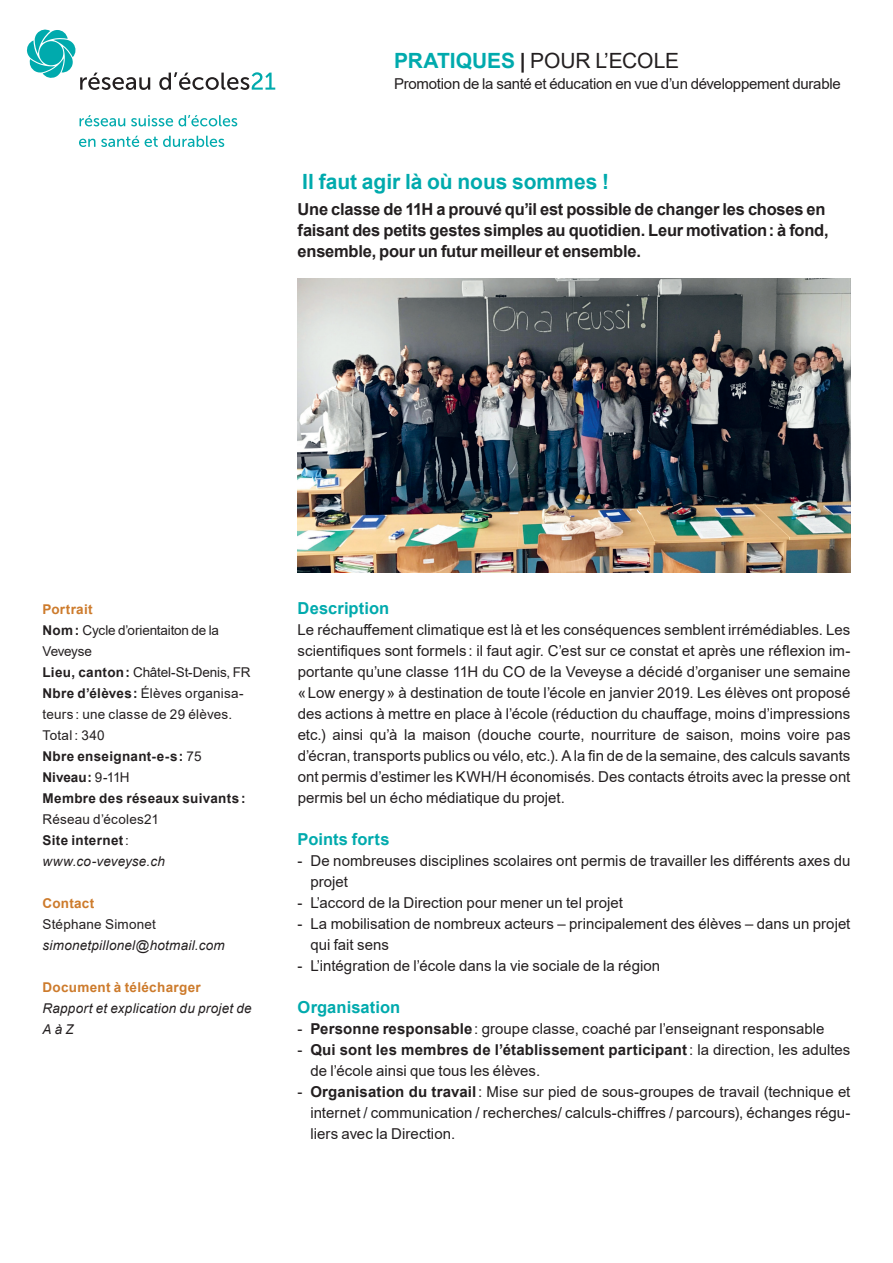
<style>
.page{position:relative;width:893px;height:1263px;background:#fff}
.page>*{position:absolute;margin:0;border:0;box-sizing:border-box;transform-origin:0 0}
.t1{font:700 21px "Arial";color:#00aaad}
.t2{font:21px "Arial";letter-spacing:-.005em;color:#231f20}
.t3{font:700 16.5px/21px "Arial";letter-spacing:-.015em;color:#231f20}
.t4{font:700 16.5px "Arial";letter-spacing:.005em;color:#00aaad}
.t5{font:15px/21px "Arial";color:#231f20}
.t6{font:13.5px/21px "Arial";letter-spacing:.015em;color:#231f20}
.t7{font:italic 13.5px/21px "Arial";letter-spacing:.02em;color:#231f20}
.t8{font:700 13.5px "Arial";letter-spacing:.025em;color:#cd7b2c}
.s1{font-weight:700;color:#00aaad}
.s2{font-weight:700}
.s3{font-weight:700;color:#cd7b2c}
.s4{font-style:italic}
</style>
<div class="page">
<svg style="left:79px;top:136px;width:145px;height:11px"></svg>
<svg style="left:80px;top:115px;width:157px;height:11px"></svg>
<svg style="left:26px;top:29px;width:249px;height:61px"></svg>
<img style="left:298px;top:278px;width:552px;height:294px">
<h1 class="t2" style="left:394px;top:46px;width:287px"><span class="s1">PRATIQUES</span> <span class="s2">|</span> POUR L’ECOLE</h1>
<p class="t5" style="left:394px;top:73px;width:448px">Promotion de la santé et éducation en vue d’un développement durable</p>
<h1 class="t1" style="left:302px;top:167px;width:308px">Il faut agir là où nous sommes !</h1>
<p class="t3" style="left:298px;top:199px;width:532px">Une classe de 11H a prouvé qu’il est possible de changer les choses en faisant des petits gestes simples au quotidien. Leur motivation: à fond, ensemble, pour un futur meilleur et ensemble.</p>
<p class="t6" style="left:43px;top:599px;width:209px"><span class="s3">Portrait<br></span><span class="s2">Nom:</span> Cycle d’orientaiton de la<br>Veveyse<br><span class="s2">Lieu, canton:</span> Châtel-St-Denis, FR<br><span class="s2">Nbre d’élèves:</span> Élèves organisa&shy;teurs : une classe de 29 élèves.<br>Total : 340<br><span class="s2">Nbre enseignant-e-s:</span> 75<br><span class="s2">Niveau:</span> 9-11H<br><span class="s2">Membre des réseaux suivants :</span></p>
<p class="t6" style="left:43px;top:809px;width:124px">Réseau d’écoles21<br><span class="s2">Site internet</span>: <span class="s4">www.co-veveyse.ch</span></p>
<p class="t8" style="left:43px;top:894px;width:53px">Contact</p>
<p class="t6" style="left:43px;top:914px;width:115px">Stéphane Simonet</p>
<p class="t7" style="left:43px;top:935px;width:184px">simonetpillonel@hotmail.com</p>
<p class="t8" style="left:43px;top:978px;width:160px">Document à télécharger</p>
<p class="t7" style="left:43px;top:998px;width:211px">Rapport et explication du projet de<br>A à Z</p>
<p class="t4" style="left:298px;top:597px;width:93px">Description</p>
<p class="t5" style="left:298px;top:619px;width:554px;text-align:justify">Le réchauffement climatique est là et les conséquences semblent irrémédiables. Les scientifiques sont formels : il faut agir. C’est sur ce constat et après une réflexion im&shy;portante qu’une classe 11H du CO de la Veveyse a décidé d’organiser une semaine «Low energy» à destination de toute l’école en janvier 2019. Les élèves ont proposé des actions à mettre en place à l’école (réduction du chauffage, moins d’impressions etc.) ainsi qu’à la maison (douche courte, nourriture de saison, moins voire pas d’écran, transports publics ou vélo, etc.). A la fin de de la semaine, des calculs savants ont permis d’estimer les KWH/H économisés. Des contacts étroits avec la presse ont permis bel un écho médiatique du projet.</p>
<p class="t4" style="left:298px;top:828px;width:93px">Points forts</p>
<p class="t5" style="left:310px;top:850px;width:541px;text-indent:-13px">- De nombreuses disciplines scolaires ont permis de travailler les différents axes du projet</p>
<p class="t5" style="left:298px;top:892px;width:327px">- L’accord de la Direction pour mener un tel projet</p>
<p class="t5" style="left:310px;top:913px;width:542px;text-indent:-13px">- La mobilisation de nombreux acteurs – principalement des élèves – dans un projet qui fait sens</p>
<p class="t5" style="left:298px;top:955px;width:364px">- L’intégration de l’école dans la vie sociale de la région</p>
<p class="t4" style="left:298px;top:996px;width:104px">Organisation</p>
<p class="t5" style="left:298px;top:1018px;width:528px">- <span class="s2">Personne responsable</span>: groupe classe, coaché par l’enseignant responsable</p>
<p class="t5" style="left:310px;top:1039px;width:542px;text-indent:-13px">- <span class="s2">Qui sont les membres de l’établissement participant</span>: la direction, les adultes de l’école ainsi que tous les élèves.</p>
<p class="t5" style="left:310px;top:1081px;width:542px;text-align:justify;text-indent:-13px">- <span class="s2">Organisation du travail</span>: Mise sur pied de sous-groupes de travail (technique et internet / communication / recherches/ calculs-chiffres / parcours), échanges régu&shy;liers avec la Direction.</p>
</div>
